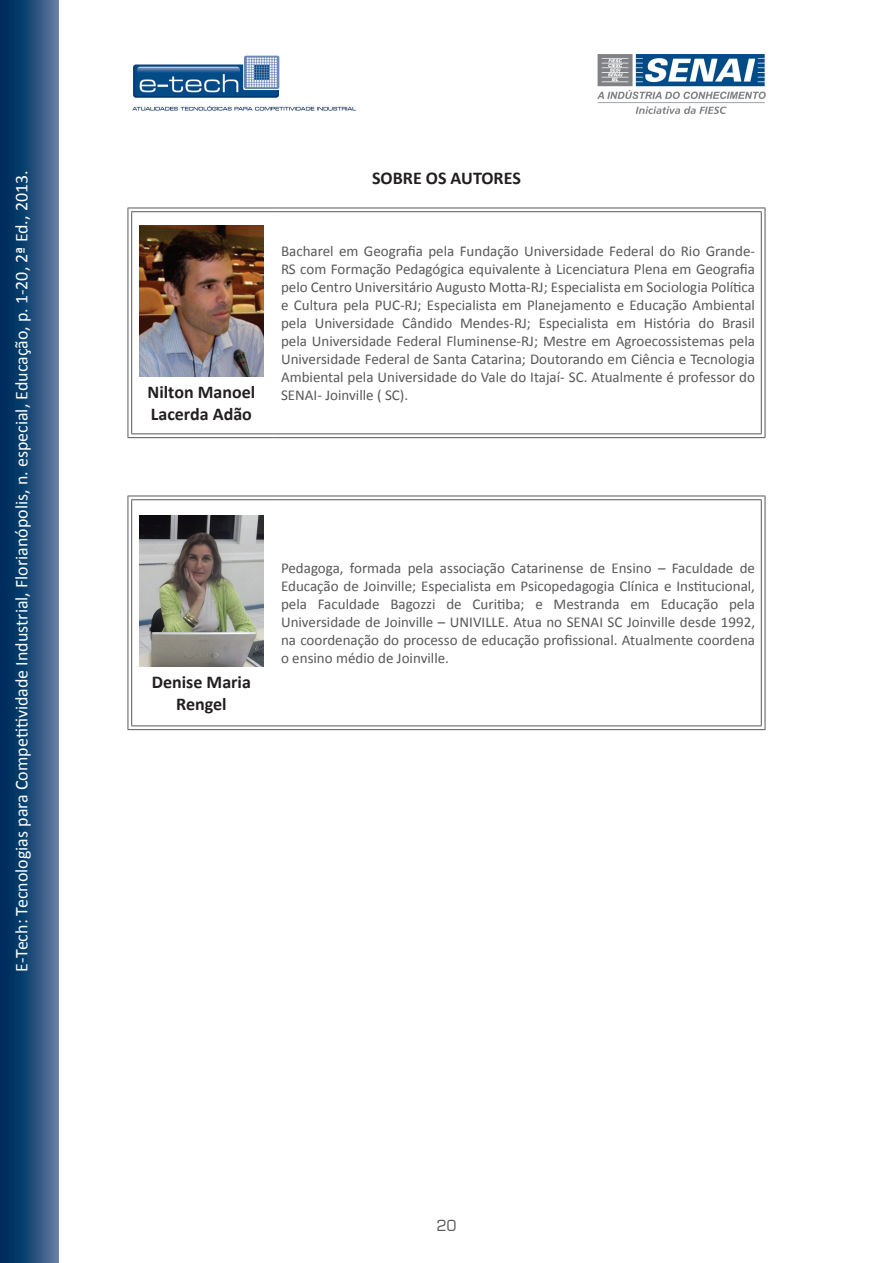
<style>
.page{position:relative;width:893px;height:1263px;background:#fff}
.page>*{position:absolute;margin:0;border:0;box-sizing:border-box;transform-origin:0 0}
.t1{font:18px "Calibri";color:#fff}
.texto_corrente{font:700 18px/21.6px "Calibri";color:#231f20}
.sobre_autor{font:15px/18px "Calibri";color:#57585a;text-align:justify}
.t2{font:15px "Square 721 BT";color:#57585a}
</style>
<div class="page">
<svg style="left:0;top:0;width:58px;height:1263px;background:#214b78"></svg>
<img style="left:132px;top:55px;width:224px;height:56px">
<img style="left:597px;top:55px;width:168px;height:59px">
<svg style="left:764px;top:212px;width:1px;height:221px"></svg>
<svg style="left:131px;top:434px;width:142px;height:1px"></svg>
<svg style="left:273px;top:433px;width:492px;height:4px"></svg>
<hr style="left:128px;top:208px;width:145px;height:1px;background:#57585a">
<hr style="left:131px;top:211px;width:142px;height:1px;background:#57585a">
<hr style="left:128px;top:208px;width:1px;height:229px;background:#57585a">
<hr style="left:131px;top:212px;width:1px;height:221px;background:#57585a">
<hr style="left:273px;top:208px;width:492px;height:1px;background:#57585a">
<hr style="left:273px;top:211px;width:489px;height:1px;background:#57585a">
<hr style="left:761px;top:212px;width:1px;height:221px;background:#57585a">
<hr style="left:765px;top:208px;width:1px;height:229px;background:#57585a">
<hr style="left:131px;top:433px;width:142px;height:1px;background:#57585a">
<hr style="left:128px;top:437px;width:145px;height:1px;background:#57585a">
<hr style="left:273px;top:433px;width:489px;height:1px;background:#57585a">
<hr style="left:273px;top:437px;width:492px;height:1px;background:#57585a">
<img style="left:139px;top:226px;width:125px;height:151px">
<svg style="left:764px;top:500px;width:1px;height:225px"></svg>
<svg style="left:131px;top:726px;width:142px;height:1px"></svg>
<svg style="left:273px;top:725px;width:492px;height:4px"></svg>
<hr style="left:128px;top:496px;width:145px;height:1px;background:#57585a">
<hr style="left:131px;top:499px;width:142px;height:1px;background:#57585a">
<hr style="left:128px;top:496px;width:1px;height:233px;background:#57585a">
<hr style="left:131px;top:500px;width:1px;height:225px;background:#57585a">
<hr style="left:273px;top:496px;width:492px;height:1px;background:#57585a">
<hr style="left:273px;top:499px;width:489px;height:1px;background:#57585a">
<hr style="left:761px;top:500px;width:1px;height:225px;background:#57585a">
<hr style="left:765px;top:496px;width:1px;height:233px;background:#57585a">
<hr style="left:131px;top:725px;width:142px;height:1px;background:#57585a">
<hr style="left:128px;top:729px;width:145px;height:1px;background:#57585a">
<hr style="left:273px;top:725px;width:489px;height:1px;background:#57585a">
<hr style="left:273px;top:729px;width:492px;height:1px;background:#57585a">
<img style="left:139px;top:516px;width:125px;height:150px">
<p class="t1" style="left:10px;top:972px;width:803px;rotate:-90deg">E-Tech: Tecnologias para Competitividade Industrial, Florianópolis, n. especial, Educação, p. 1-20, 2ª Ed., 2013.</p>
<p class="texto_corrente" style="left:372px;top:167px;width:150px">SOBRE OS AUTORES</p>
<p class="sobre_autor" style="left:281px;top:242px;width:475px">Bacharel em Geografia pela Fundação Universidade Federal do Rio Grande-RS com Formação Pedagógica equivalente à Licenciatura Plena em Geografia pelo Centro Universitário Augusto Motta-RJ; Especialista em Sociologia Política e Cultura pela PUC-RJ; Especialista em Planejamento e Educação Ambiental pela Universidade Cândido Mendes-RJ; Especialista em História do Brasil pela Universidade Federal Fluminense-RJ; Mestre em Agroecossistemas pela Universidade Federal de Santa Catarina; Doutorando em Ciência e Tecnologia Ambiental pela Universidade do Vale do Itajaí- SC. Atualmente é professor do SENAI- Joinville ( SC).</p>
<p class="texto_corrente" style="left:148px;top:381px;width:109px">Nilton Manoel<br>Lacerda Adão</p>
<p class="sobre_autor" style="left:281px;top:559px;width:476px">Pedagoga, formada pela associação Catarinense de Ensino – Faculdade de Educação de Joinville; Especialista em Psicopedagogia Clínica e Institucional, pela Faculdade Bagozzi de Curitiba; e Mestranda em Educação pela Universidade de Joinville – UNIVILLE. Atua no SENAI SC Joinville desde 1992, na coordenação do processo de educação profissional. Atualmente coordena o ensino médio de Joinville.</p>
<p class="texto_corrente" style="left:152px;top:671px;width:101px;text-align:center">Denise Maria<br>Rengel</p>
<p class="t2" style="left:436px;top:1216px;width:22px">20</p>
</div>
